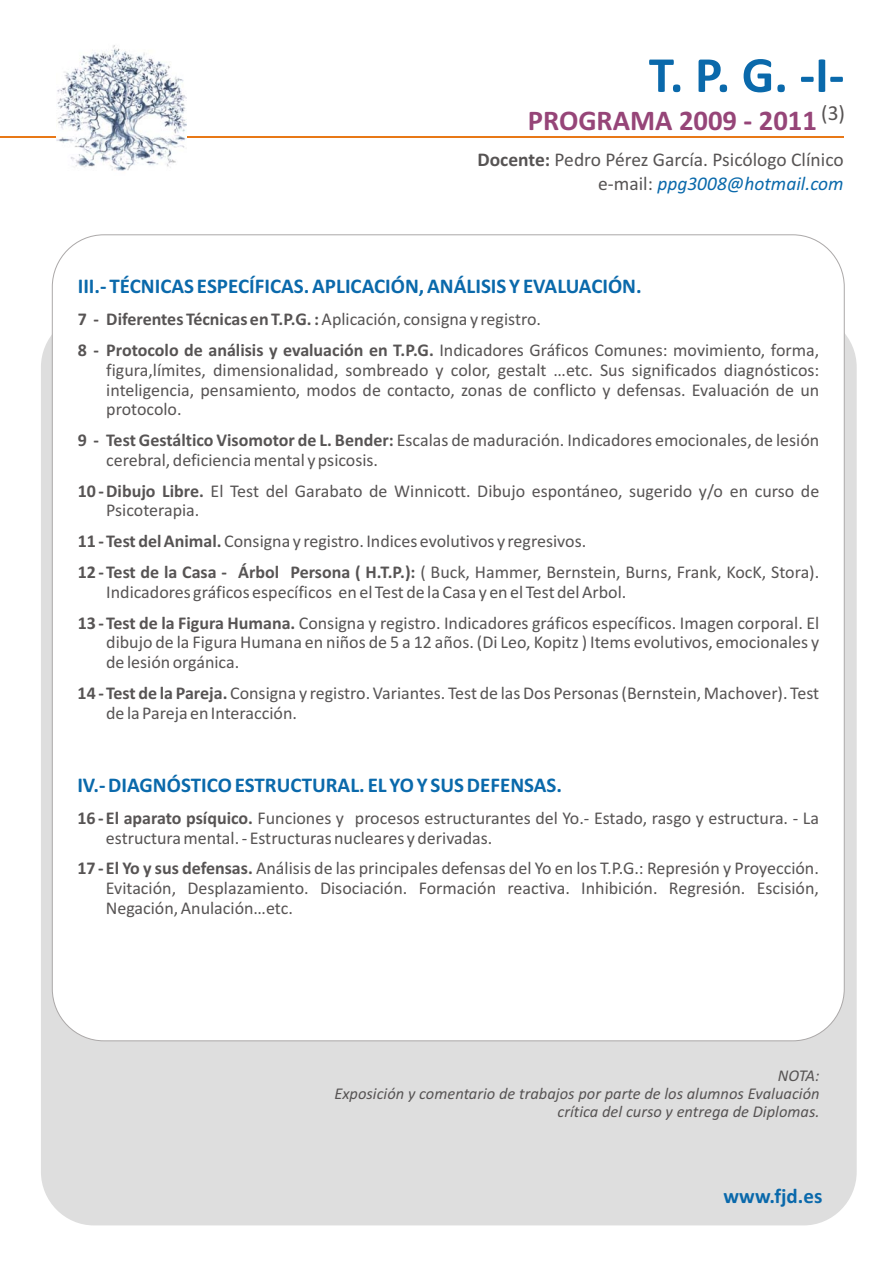
<style>
.page{position:relative;width:893px;height:1263px;background:#fff}
.page>*{position:absolute;margin:0;border:0;box-sizing:border-box;transform-origin:0 0}
.t1{font:700 51.15px "Calibri";color:#0a69ab}
.t2{font:700 28.65px "Calibri";color:#964578}
.t3{font:700 21px "Calibri";color:#0a69ab}
.t4{font:19.5px/23.9px "Calibri";color:#575454;text-align:right}
.t5{font:18px/19.8px "Calibri";color:#575454}
.t6{font:italic 16.5px/18.1px "Calibri";color:#575454;text-align:right}
.s1{font-weight:700}
.s2{font-style:italic;color:#0a69ab}
</style>
<div class="page">
<div style="left:41px;top:313px;width:816px;height:912px;background:#dedede;border-radius:53px"></div>
<div style="left:52px;top:235px;width:792px;height:806px;background:#fff;border:1px solid #aba8a8;border-radius:52px"></div>
<hr style="left:0;top:137px;width:844px;height:1px;background:#e87817">
<img style="left:56px;top:45px;width:130px;height:126px">
<h1 class="t1" style="left:649px;top:53px;width:197px">T. P. G. -I-</h1>
<h2 class="t2" style="left:528px;top:109px;width:319px">PROGRAMA 2009 - 2011 <sup>(3)</sup></h2>
<p class="t4" style="left:477px;top:149px;width:368px"><span class="s1">Docente:</span> Pedro Pérez García. Psicólogo Clínico e-mail: <span class="s2">ppg3008@hotmail.com</span></p>
<p class="t3" style="left:78px;top:278px;width:565px">III.- TÉCNICAS ESPECÍFICAS. APLICACIÓN, ANÁLISIS Y EVALUACIÓN.</p>
<p class="t5" style="left:78px;top:305px;width:743px;line-height:30.8px"><span class="s1">7 - Diferentes Técnicas en T.P.G. :</span>Aplicación, consigna y registro.<br><span class="s1">8 - Protocolo de análisis y evaluación en T.P.G.</span> Indicadores Gráficos Comunes: movimiento, forma,</p>
<p class="t5" style="left:106px;top:361px;width:715px;text-align:justify">figura,límites, dimensionalidad, sombreado y color, gestalt …etc. Sus significados diagnósticos: inteligencia, pensamiento, modos de contacto, zonas de conflicto y defensas. Evaluación de un protocolo.</p>
<p class="t5" style="left:106px;top:432px;width:715px;text-indent:-29px"><span class="s1">9 - Test Gestáltico Visomotor de L. Bender:</span> Escalas de maduración. Indicadores emocionales, de lesión cerebral, deficiencia mental y psicosis.</p>
<p class="t5" style="left:106px;top:482px;width:714px;text-indent:-29px"><span class="s1">10 -Dibujo Libre.</span> El Test del Garabato de Winnicott. Dibujo espontáneo, sugerido y/o en curso de<br>Psicoterapia.</p>
<p class="t5" style="left:78px;top:527px;width:743px;line-height:30.8px"><span class="s1">11 - Test del Animal.</span> Consigna y registro. Indices evolutivos y regresivos.<br><span class="s1">12 - Test de la Casa - Árbol Persona ( H.T.P.):</span> ( Buck, Hammer, Bernstein, Burns, Frank, KocK, Stora).</p>
<p class="t5" style="left:78px;top:578px;width:743px;line-height:30.8px;text-indent:29px">Indicadores gráficos específicos en el Test de la Casa y en el Test del Arbol.<br><span class="s1">13 - Test de la Figura Humana.</span> Consigna y registro. Indicadores gráficos específicos. Imagen corporal. El</p>
<p class="t5" style="left:106px;top:634px;width:715px">dibujo de la Figura Humana en niños de 5 a 12 años. (Di Leo, Kopitz ) Items evolutivos, emocionales y de lesión orgánica.</p>
<p class="t5" style="left:106px;top:684px;width:714px;text-indent:-29px"><span class="s1">14 - Test de la Pareja.</span> Consigna y registro. Variantes. Test de las Dos Personas (Bernstein, Machover). Test de la Pareja en Interacción.</p>
<p class="t3" style="left:77px;top:776px;width:486px">IV.- DIAGNÓSTICO ESTRUCTURAL. EL YO Y SUS DEFENSAS.</p>
<p class="t5" style="left:106px;top:809px;width:714px;text-indent:-29px"><span class="s1">16 - El aparato psíquico.</span> Funciones y procesos estructurantes del Yo.- Estado, rasgo y estructura. - La estructura mental. - Estructuras nucleares y derivadas.</p>
<p class="t5" style="left:106px;top:860px;width:715px;text-align:justify;text-indent:-29px"><span class="s1">17 - El Yo y sus defensas.</span> Análisis de las principales defensas del Yo en los T.P.G.: Represión y Proyección.<br>Evitación, Desplazamiento. Disociación. Formación reactiva. Inhibición. Regresión. Escisión, Negación, Anulación…etc.</p>
<p class="t6" style="left:334px;top:1068px;width:487px">NOTA:<br>Exposición y comentario de trabajos por parte de los alumnos Evaluación crítica del curso y entrega de Diplomas.</p>
<p class="t3" style="left:723px;top:1187px;width:101px">www.fjd.es</p>
</div>
